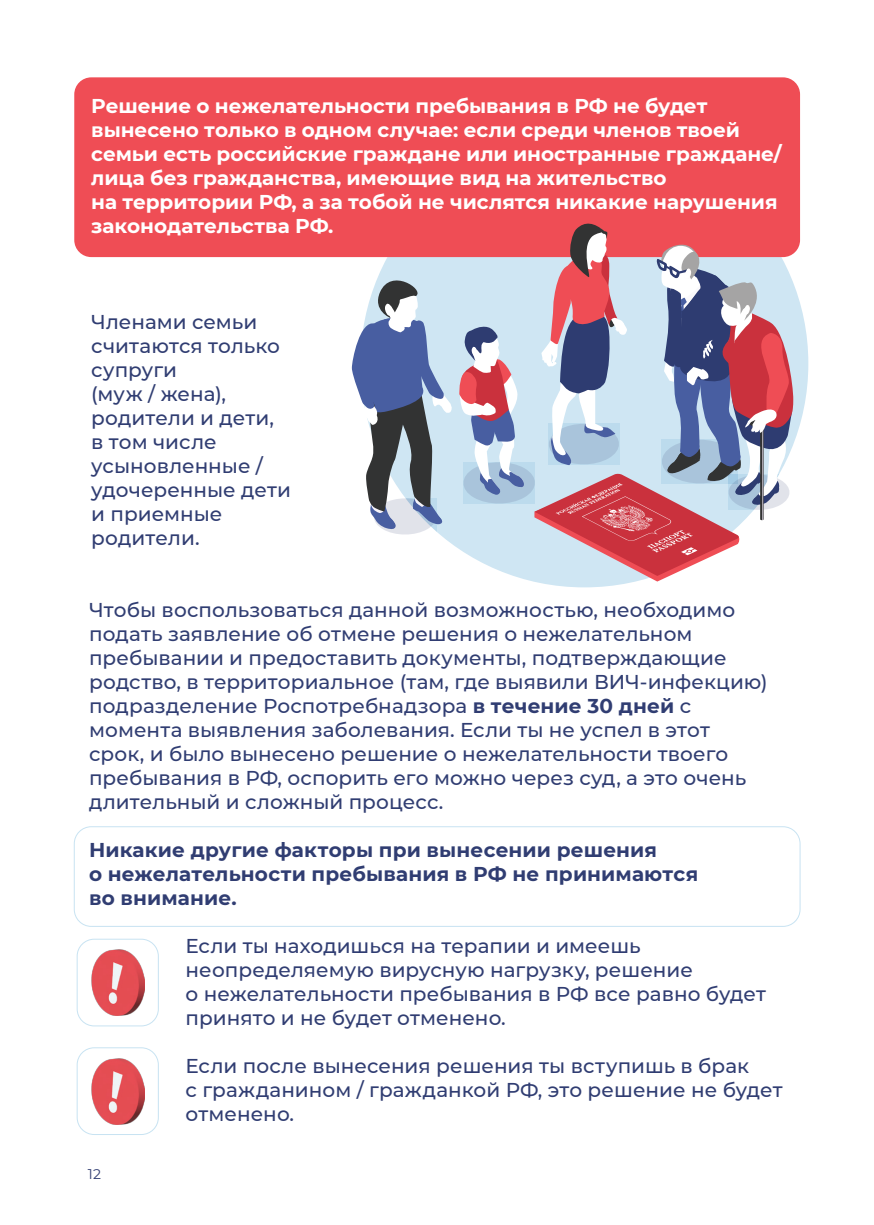
<style>
.page{position:relative;width:874px;height:1225px;background:#fff}
.page>*{position:absolute;margin:0;border:0;box-sizing:border-box;transform-origin:0 0}
.Paragraph_Style_1{font:500 20px/24px "Montserrat";letter-spacing:.005em;color:#303d72}
.Paragraph_Style_1-2{font:700 20px/24px "Montserrat";color:#fff}
.Paragraph_Style_1-3{font:700 20px/24px "Montserrat";letter-spacing:.01em;color:#303d72}
.t1{font:14px "Montserrat";color:#303d72}
.s1{font-weight:700}
</style>
<div class="page">
<div style="left:74px;top:77px;width:725px;height:180px;background:#ef4d55;border-radius:17px"></div>
<div style="left:74px;top:826px;width:726px;height:101px;border:1px solid #c8e3f2;border-radius:17px"></div>
<div style="left:77px;top:938px;width:82px;height:88px;border:1px solid #c8e3f2;border-radius:17px"></div>
<div style="left:77px;top:1047px;width:82px;height:88px;border:1px solid #c8e3f2;border-radius:17px"></div>
<img style="left:91px;top:949px;width:53px;height:66px">
<img style="left:91px;top:1058px;width:53px;height:66px">
<svg style="left:351px;top:224px;width:441px;height:357px"></svg>
<p class="Paragraph_Style_1-2" style="left:91px;top:93px;width:691px">Решение о нежелательности пребывания в РФ не будет вынесено только в одном случае: если среди членов твоей семьи есть российские граждане или иностранные граждане/ лица без гражданства, имеющие вид на жительство<br>на территории РФ, а за тобой не числятся никакие нарушения законодательства РФ.</p>
<p class="Paragraph_Style_1" style="left:91px;top:309px;width:201px">Членами семьи считаются только супруги<br>(муж / жена), родители и дети, в том числе усыновленные / удочеренные дети и приемные родители.</p>
<p class="Paragraph_Style_1" style="left:89px;top:597px;width:679px">Чтобы воспользоваться данной возможностью, необходимо подать заявление об отмене решения о нежелательном пребывании и предоставить документы, подтверждающие родство, в территориальное (там, где выявили ВИЧ-инфекцию) подразделение Роспотребнадзора <span class="s1">в течение 30 дней</span> с момента выявления заболевания. Если ты не успел в этот срок, и было вынесено решение о нежелательности твоего пребывания в РФ, оспорить его можно через суд, а это очень длительный и сложный процесс.</p>
<p class="Paragraph_Style_1-3" style="left:89px;top:837px;width:610px">Никакие другие факторы при вынесении решения<br>о нежелательности пребывания в РФ не принимаются во внимание.</p>
<p class="Paragraph_Style_1" style="left:185px;top:933px;width:581px">Если ты находишься на терапии и имеешь неопределяемую вирусную нагрузку, решение<br>о нежелательности пребывания в РФ все равно будет принято и не будет отменено.</p>
<p class="Paragraph_Style_1" style="left:185px;top:1053px;width:598px">Если после вынесения решения ты вступишь в брак<br>с гражданином / гражданкой РФ, это решение не будет отменено.</p>
<p class="t1" style="left:88px;top:1164px;width:15px">12</p>
</div>
